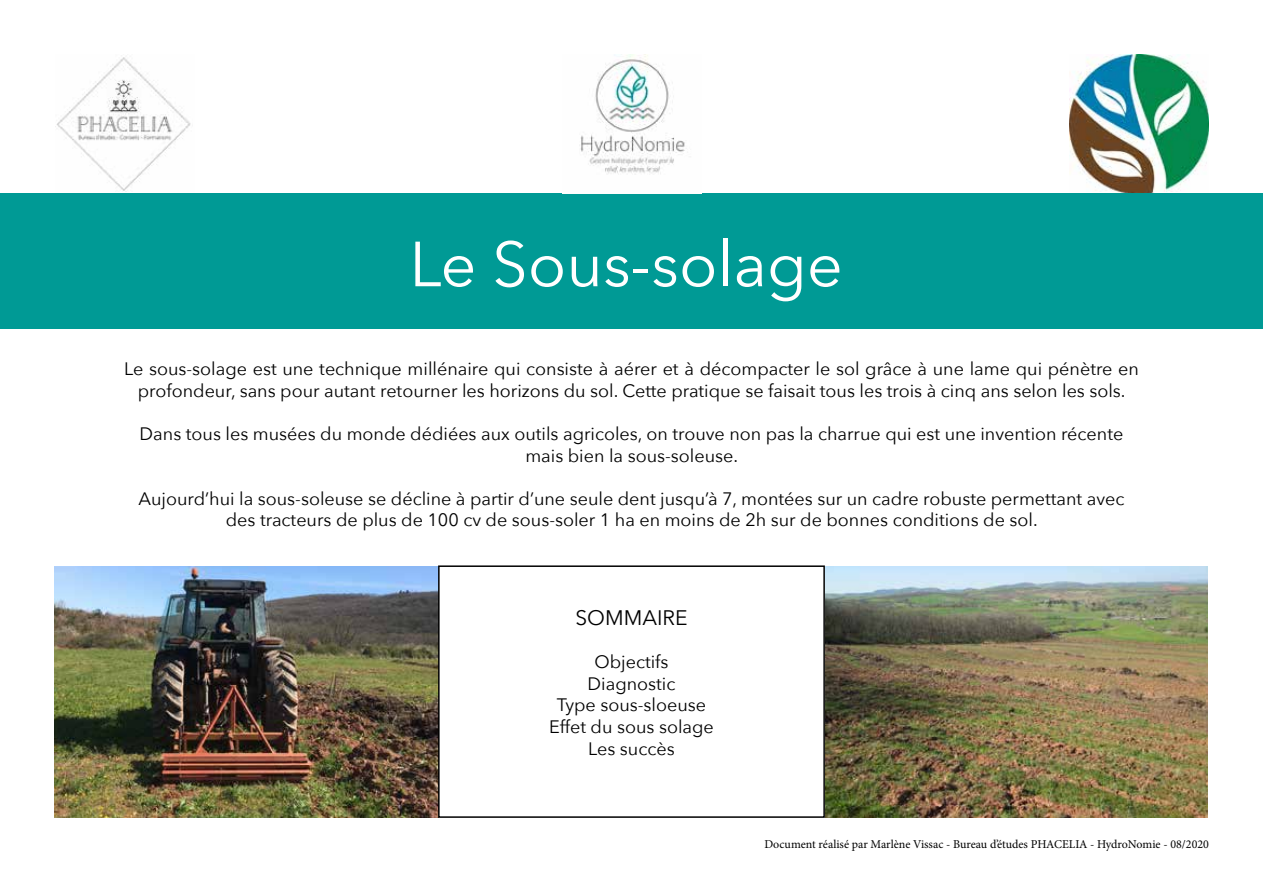
<style>
.page{position:relative;width:1263px;height:893px;background:#fff}
.page>*{position:absolute;margin:0;border:0;box-sizing:border-box;transform-origin:0 0}
.t1{font:63px "Avenir Next";color:#fff}
.t2{font:21px "Avenir Next";color:#000}
.t3{font:18px/21.6px "Avenir Next";color:#000;text-align:center}
.t4{font:12px "Minion Pro";color:#000}
</style>
<div class="page">
<img style="left:55px;top:57px;width:136px;height:135px">
<img style="left:1069px;top:54px;width:140px;height:139px">
<div style="left:0;top:193px;width:1263px;height:135px;background:#009a95"></div>
<img style="left:579px;top:54px;width:106px;height:121px">
<img style="left:54px;top:566px;width:384px;height:251px">
<img style="left:825px;top:566px;width:383px;height:251px">
<div style="left:438px;top:565px;width:387px;height:253px;border:2px solid #000"></div>
<h1 class="t1" style="left:409px;top:211px;width:435px">Le Sous-solage</h1>
<p class="t3" style="left:124px;top:357px;width:1016px">Le sous-solage est une technique millénaire qui consiste à aérer et à décompacter le sol grâce à une lame qui pénètre en profondeur, sans pour autant retourner les horizons du sol. Cette pratique se faisait tous les trois à cinq ans selon les sols.</p>
<p class="t3" style="left:140px;top:422px;width:985px">Dans tous les musées du monde dédiées aux outils agricoles, on trouve non pas la charrue qui est une invention récente mais bien la sous-soleuse.</p>
<p class="t3" style="left:139px;top:487px;width:987px">Aujourd’hui la sous-soleuse se décline à partir d’une seule dent jusqu’à 7, montées sur un cadre robuste permettant avec des tracteurs de plus de 100 cv de sous-soler 1 ha en moins de 2h sur de bonnes conditions de sol.</p>
<p class="t2" style="left:575px;top:600px;width:114px">SOMMAIRE</p>
<p class="t3" style="left:549px;top:650px;width:166px">Objectifs<br>Diagnostic<br>Type sous-sloeuse<br>Effet du sous solage<br>Les succès</p>
<p class="t4" style="left:764px;top:836px;width:446px">Document réalisé par Marlène Vissac - Bureau d’études PHACELIA - HydroNomie - 08/2020</p>
</div>
